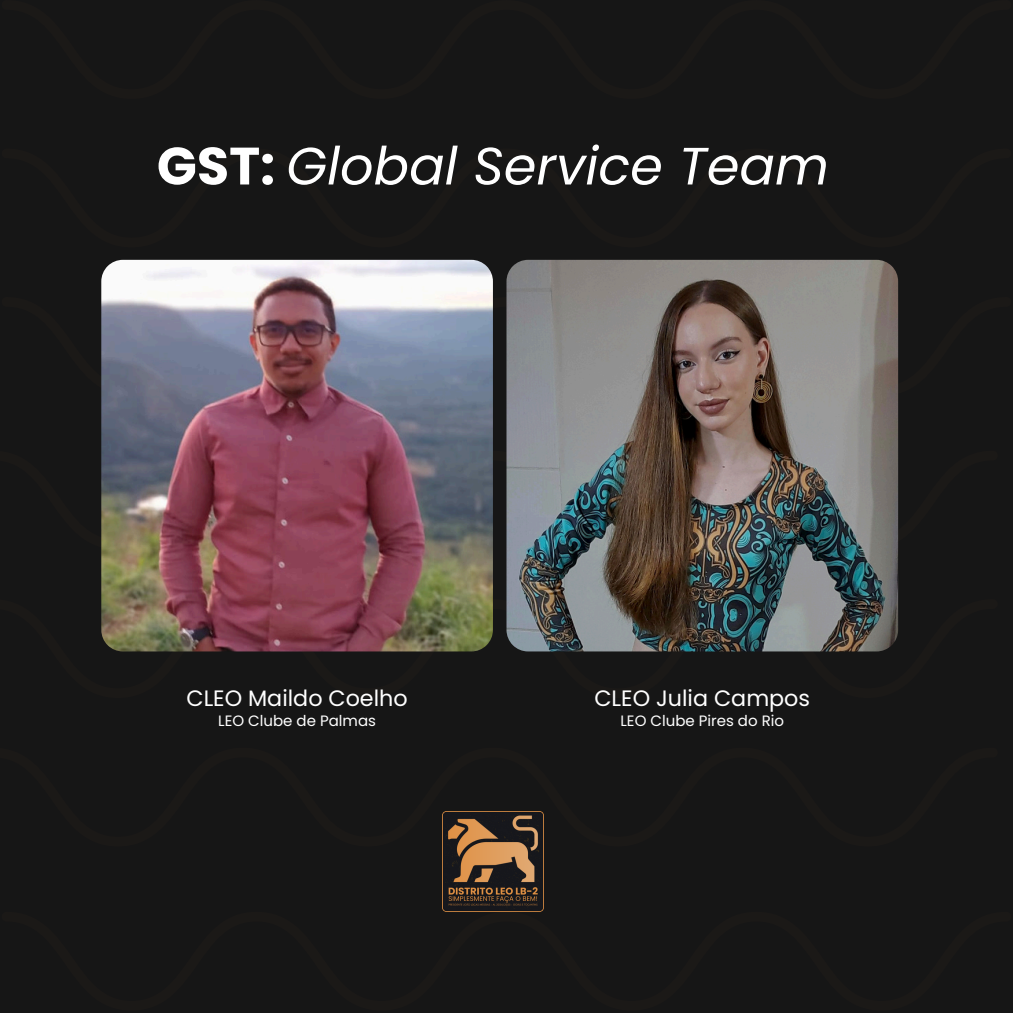
<style>
.page{position:relative;width:1013px;height:1013px;background:#fff}
.page>*{position:absolute;margin:0;border:0;box-sizing:border-box;transform-origin:0 0}
.t1{font:italic 52.5px "Poppins";color:#fff}
.t2{font:22.25px "Poppins";color:#fff}
.t3{font:15px "Poppins";color:#fff}
.s1{font-weight:700;font-style:normal}
</style>
<div class="page">
<div style="left:0;top:0;width:1012px;height:1012px;background:#161616"></div>
<img style="left:101px;top:260px;width:392px;height:391px">
<img style="left:506px;top:260px;width:392px;height:391px">
<img style="left:443px;top:811px;width:100px;height:100px">
<h2 class="t1" style="left:157px;top:129px;width:673px"><span class="s1">GST:</span> Global Service Team</h2>
<p class="t2" style="left:186px;top:682px;width:223px">CLEO Maildo Coelho</p>
<p class="t2" style="left:594px;top:682px;width:217px">CLEO Julia Campos</p>
<h2 class="t3" style="left:218px;top:709px;width:159px">LEO Clube de Palmas</h2>
<p class="t3" style="left:620px;top:709px;width:165px">LEO Clube Pires do Rio</p>
</div>
